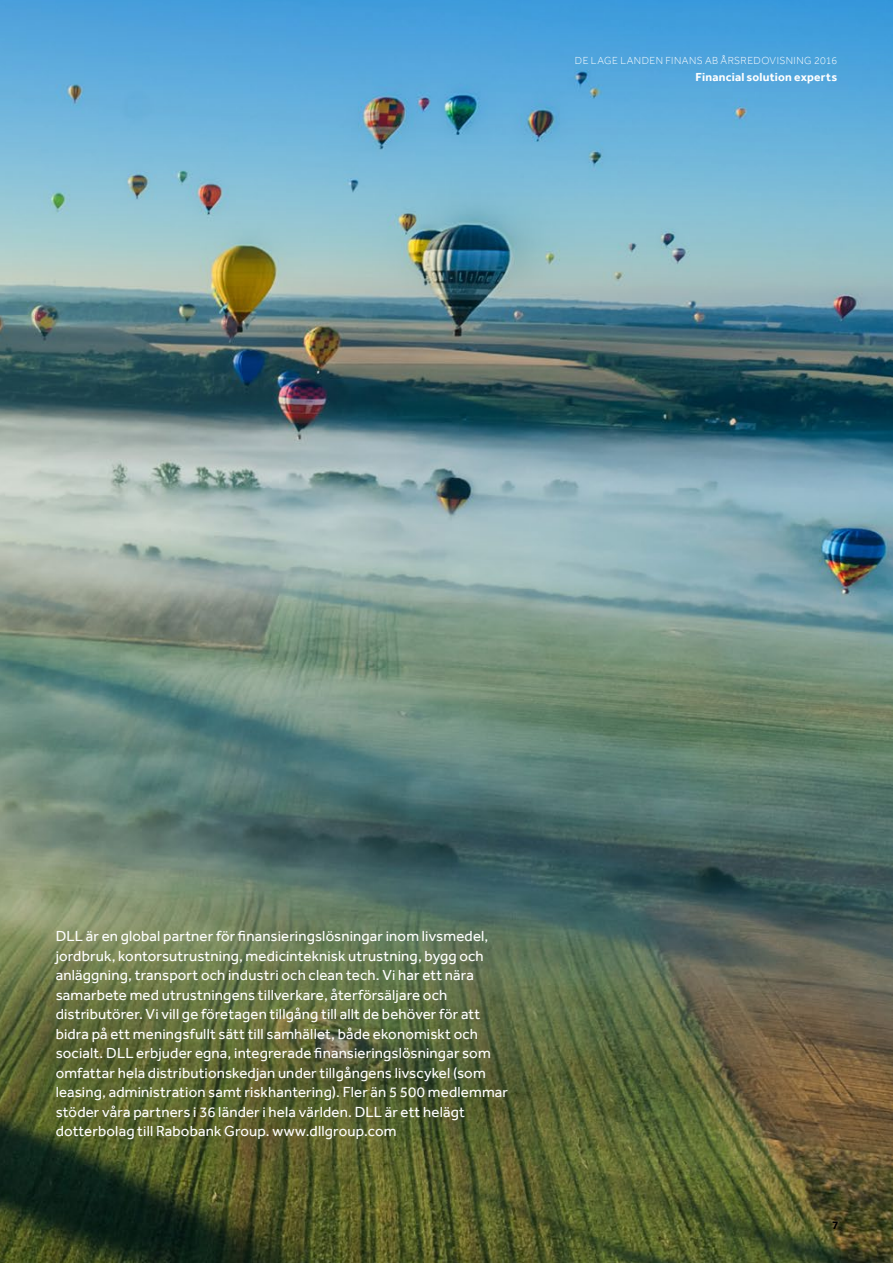
<style>
.page{position:relative;width:893px;height:1263px;background:#fff}
.page>*{position:absolute;margin:0;border:0;box-sizing:border-box;transform-origin:0 0}
.t1{font:15px/19.5px "Effra";letter-spacing:.01em;color:#fff}
.t2{font:700 12px "Effra";letter-spacing:.015em;color:#fff}
.t3{font:700 12px "Effra";color:#000}
.t4{font:300 10.5px "Effra";letter-spacing:.045em;color:#fff}
</style>
<div class="page">
<img style="left:0;top:0;width:893px;height:1263px">
<p class="t4" style="left:575px;top:55px;width:264px">DE LAGE LANDEN FINANS AB ÅRSREDOVISNING 2016</p>
<p class="t2" style="left:695px;top:69px;width:143px">Financial solution experts</p>
<p class="t1" style="left:56px;top:926px;width:454px">DLL är en global partner för finansieringslösningar inom livsmedel, jordbruk, kontorsutrustning, medicinteknisk utrustning, bygg och anläggning, transport och industri och clean tech. Vi har ett nära samarbete med utrustningens tillverkare, återförsäljare och distributörer. Vi vill ge företagen tillgång till allt de behöver för att bidra på ett meningsfullt sätt till samhället, både ekonomiskt och socialt. DLL erbjuder egna, integrerade finansieringslösningar som omfattar hela distributionskedjan under tillgångens livscykel (som leasing, administration samt riskhantering). Fler än 5 500 medlemmar stöder våra partners i 36 länder i hela världen. DLL är ett helägt dotterbolag till Rabobank Group. www.dllgroup.com</p>
<p class="t3" style="left:832px;top:1218px;width:8px">7</p>
</div>
